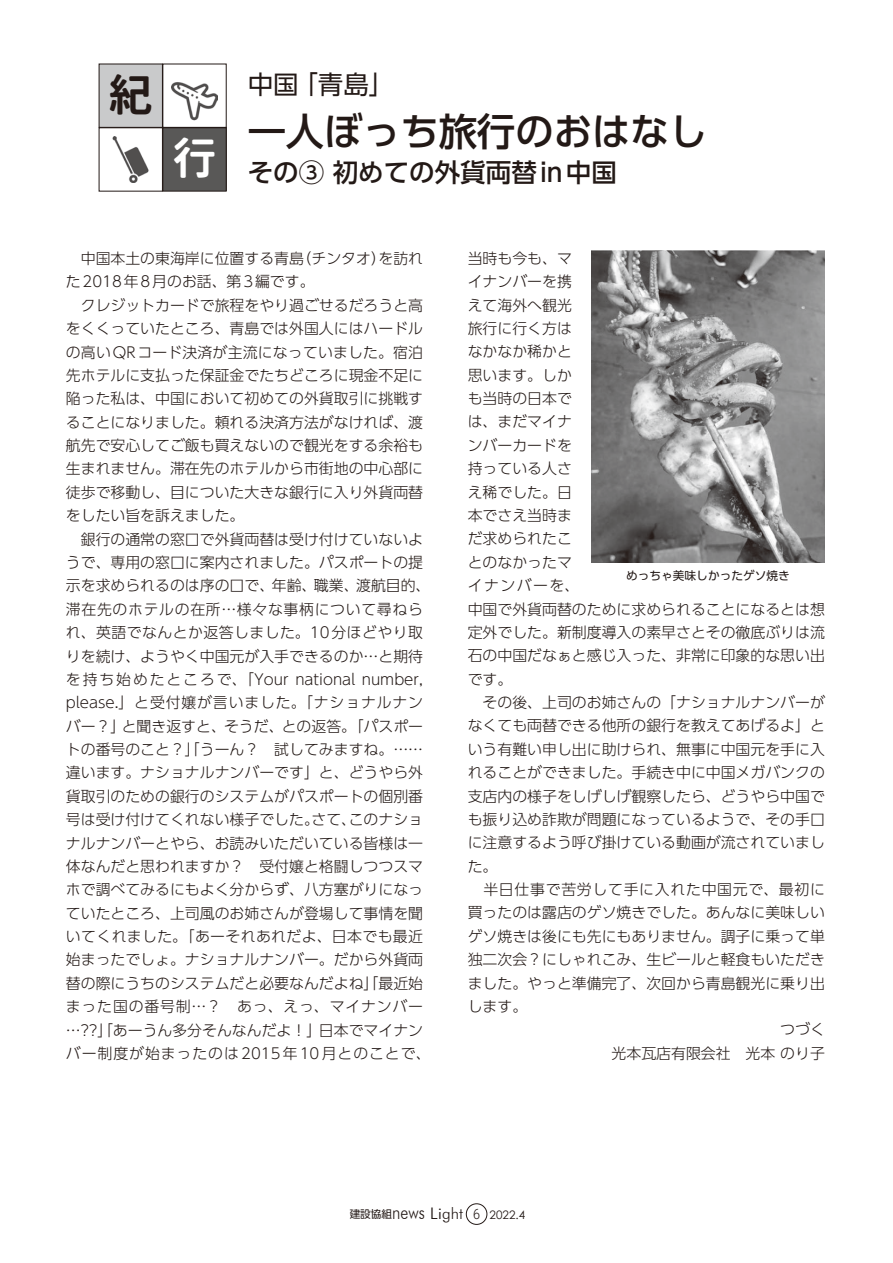
<style>
.page{position:relative;width:893px;height:1263px;background:#fff}
.page>*{position:absolute;margin:0;border:0;box-sizing:border-box;transform-origin:0 0}
.t1{font:43.65px "Yasashisa Plus Gothic B";color:#231916}
.t2{font:43.65px "Yasashisa Plus Gothic B";color:#fff}
.t3{font:500 38.25px "UD Shin Go Pro";color:#231916}
.t4{font:500 25.5px "UD Shin Go Pro";color:#231916}
.t5{font:25.5px "UD Shin Go Pro";color:#231916}
.t6{font:300 14.85px/23.4px "UD Shin Go Pro";color:#231916}
.t7{font:300 14.85px "UD Shin Go Pro";letter-spacing:.05em;color:#231916}
.t8{font:11.7px "Century Gothic";color:#231916}
.t9{font:11.7px "UD Shin Go Pro";color:#231916}
.s1{font-family:"UD Shin Go Pro";font-size:10.65px}
.s2{font-family:"Futura BT";font-weight:300;font-size:19.2px}
.s3{font-family:"Futura BT";font-weight:300;font-size:15.9px}
.s4{font-family:"UD Shin Go Pro";font-weight:300;font-size:12.75px}
</style>
<div class="page">
<div style="left:466px;top:1203px;width:21px;height:22px;border:1px solid #231916;border-radius:50%"></div>
<div style="left:99px;top:64px;width:63px;height:63px;background:#c9cacb"></div>
<div style="left:99px;top:64px;width:64px;height:64px;border:1px solid #231916"></div>
<div style="left:163px;top:128px;width:63px;height:63px;background:#595857"></div>
<div style="left:163px;top:128px;width:63px;height:63px;border:1px solid #231916"></div>
<img style="left:112px;top:136px;width:37px;height:47px">
<img style="left:171px;top:82px;width:47px;height:39px">
<img style="left:591px;top:251px;width:234px;height:312px">
<h1 class="t1" style="left:109px;top:63px;width:45px">紀</h1>
<h1 class="t2" style="left:173px;top:127px;width:45px">行</h1>
<h3 class="t5" style="left:248px;top:64px;width:148px">中国「青島」</h3>
<h2 class="t3" style="left:248px;top:101px;width:461px">一人ぼっち旅行のおはなし</h2>
<h3 class="t4" style="left:248px;top:152px;width:371px">その③ 初めての外貨両替in中国</h3>
<p class="t6" style="left:66px;top:246px;width:366px">　中国本土の東海岸に位置する青島（チンタオ）を訪れた2018年8月のお話、第3編です。<br>　クレジットカードで旅程をやり過ごせるだろうと高をくくっていたところ、青島では外国人にはハードルの高いQRコード決済が主流になっていました。宿泊先ホテルに支払った保証金でたちどころに現金不足に陥った私は、中国において初めての外貨取引に挑戦することになりました。頼れる決済方法がなければ、渡航先で安心してご飯も買えないので観光をする余裕も生まれません。滞在先のホテルから市街地の中心部に徒歩で移動し、目についた大きな銀行に入り外貨両替をしたい旨を訴えました。<br>　銀行の通常の窓口で外貨両替は受け付けていないようで、専用の窓口に案内されました。パスポートの提示を求められるのは序の口で、年齢、職業、渡航目的、滞在先のホテルの在所…様々な事柄について尋ねられ、英語でなんとか返答しました。10分ほどやり取りを続け、ようやく中国元が入手できるのか…と期待を持ち始めたところで、「Your national number, please.」と受付嬢が言いました。「ナショナルナンバー？」と聞き返すと、そうだ、との返答。「パスポートの番号のこと？」「うーん？　試してみますね。……違います。ナショナルナンバーです」と、どうやら外貨取引のための銀行のシステムがパスポートの個別番号は受け付けてくれない様子でした。さて、このナショナルナンバーとやら、お読みいただいている皆様は一体なんだと思われますか？　受付嬢と格闘しつつスマホで調べてみるにもよく分からず、八方塞がりになっていたところ、上司風のお姉さんが登場して事情を聞いてくれました。「あーそれあれだよ、日本でも最近始まったでしょ。ナショナルナンバー。だから外貨両替の際にうちのシステムだと必要なんだよね」「最近始まった国の番号制…？　あっ、えっ、マイナンバー…??」「あーうん多分そんなんだよ！」日本でマイナンバー制度が始まったのは2015年10月とのことで、</p>
<p class="t6" style="left:468px;top:246px;width:106px">当時も今も、マ</p>
<p class="t6" style="left:468px;top:269px;width:106px">イナンバーを携</p>
<p class="t6" style="left:468px;top:293px;width:106px">えて海外へ観光</p>
<p class="t6" style="left:468px;top:316px;width:106px">旅行に行く方は</p>
<p class="t6" style="left:468px;top:339px;width:106px">なかなか稀かと</p>
<p class="t6" style="left:468px;top:363px;width:106px">思います。しか</p>
<p class="t6" style="left:468px;top:386px;width:106px">も当時の日本で</p>
<p class="t6" style="left:468px;top:410px;width:106px">は、まだマイナ</p>
<p class="t6" style="left:468px;top:433px;width:106px">ンバーカードを</p>
<p class="t6" style="left:468px;top:456px;width:106px">持っている人さ</p>
<p class="t6" style="left:468px;top:480px;width:106px">え稀でした。日</p>
<p class="t6" style="left:468px;top:503px;width:106px">本でさえ当時ま</p>
<p class="t6" style="left:468px;top:526px;width:106px">だ求められたこ</p>
<p class="t6" style="left:468px;top:550px;width:106px">とのなかったマ</p>
<p class="t6" style="left:468px;top:573px;width:113px">イナンバーを、</p>
<p class="t6" style="left:468px;top:597px;width:359px">中国で外貨両替のために求められることになるとは想</p>
<p class="t6" style="left:468px;top:620px;width:359px">定外でした。新制度導入の素早さとその徹底ぶりは流</p>
<p class="t6" style="left:468px;top:643px;width:359px">石の中国だなぁと感じ入った、非常に印象的な思い出</p>
<p class="t6" style="left:468px;top:667px;width:46px">です。</p>
<p class="t6" style="left:468px;top:690px;width:359px">　その後、上司のお姉さんの「ナショナルナンバーが</p>
<p class="t6" style="left:468px;top:713px;width:359px">なくても両替できる他所の銀行を教えてあげるよ」と</p>
<p class="t6" style="left:468px;top:737px;width:359px">いう有難い申し出に助けられ、無事に中国元を手に入</p>
<p class="t6" style="left:468px;top:760px;width:359px">れることができました。手続き中に中国メガバンクの</p>
<p class="t6" style="left:468px;top:784px;width:359px">支店内の様子をしげしげ観察したら、どうやら中国で</p>
<p class="t6" style="left:468px;top:807px;width:359px">も振り込め詐欺が問題になっているようで、その手口</p>
<p class="t6" style="left:468px;top:830px;width:359px">に注意するよう呼び掛けている動画が流されていまし</p>
<p class="t6" style="left:468px;top:854px;width:31px">た。</p>
<p class="t7" style="left:468px;top:877px;width:359px">　半日仕事で苦労して手に入れた中国元で、最初に</p>
<p class="t6" style="left:468px;top:900px;width:359px">買ったのは露店のゲソ焼きでした。あんなに美味しい</p>
<p class="t6" style="left:468px;top:924px;width:359px">ゲソ焼きは後にも先にもありません。調子に乗って単</p>
<p class="t6" style="left:468px;top:947px;width:359px">独二次会？にしゃれこみ、生ビールと軽食もいただき</p>
<p class="t6" style="left:468px;top:971px;width:359px">ました。やっと準備完了、次回から青島観光に乗り出</p>
<p class="t6" style="left:468px;top:994px;width:61px">します。</p>
<p class="t6" style="left:780px;top:1017px;width:46px">つづく</p>
<p class="t6" style="left:612px;top:1041px;width:215px">光本瓦店有限会社　光本 のり子</p>
<p class="t9" style="left:626px;top:566px;width:165px">めっちゃ美味しかったゲソ焼き</p>
<p class="t8" style="left:350px;top:1206px;width:177px"><span class="s1">建設協組</span><span class="s2">news</span> <span class="s3">Light</span> <span class="s4">6</span> 2022.4</p>
</div>
